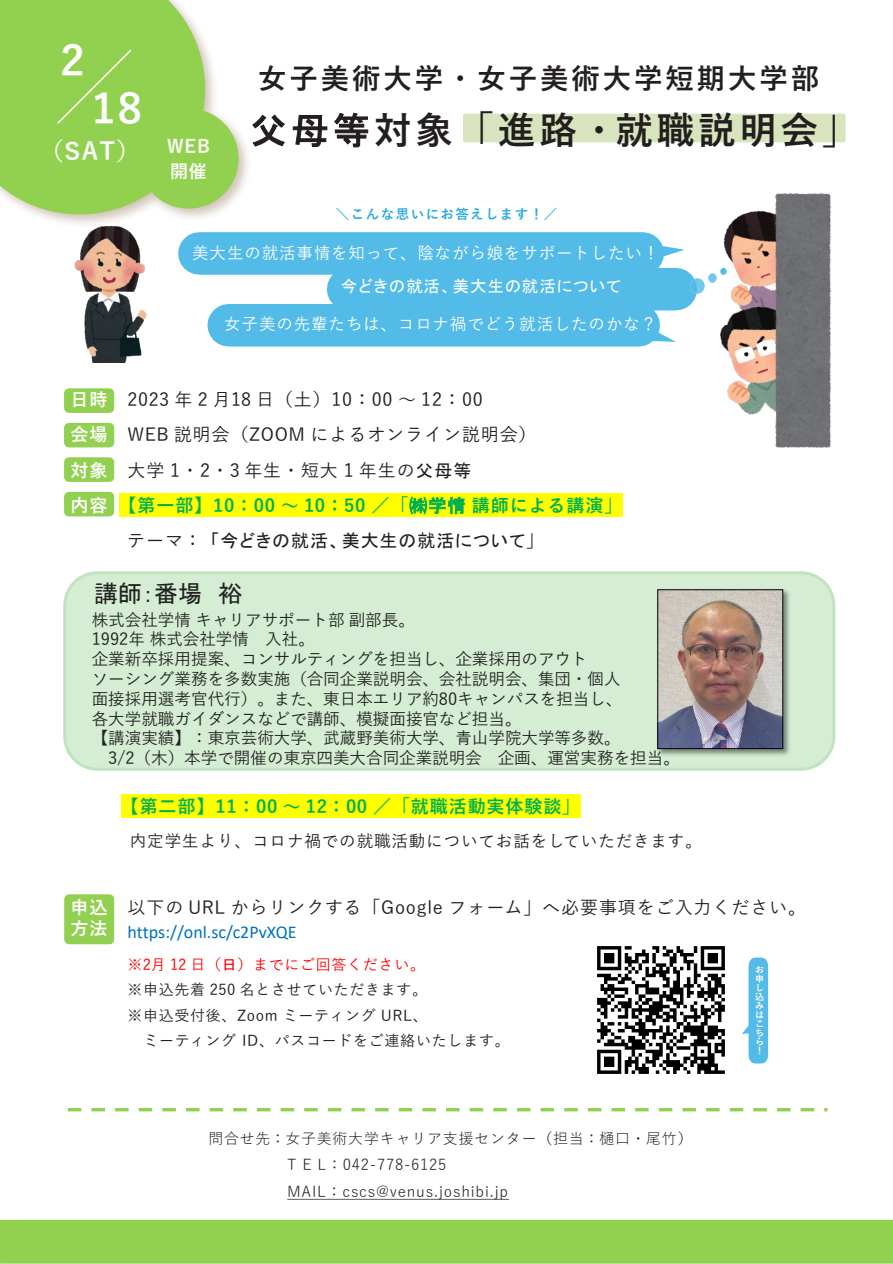
<style>
.page{position:relative;width:893px;height:1264px;background:#fff}
.page>*{position:absolute;margin:0;border:0;box-sizing:border-box;transform-origin:0 0}
.t1{font:700 42px "Yu Gothic";color:#fff}
.t2{font:700 37.5px "Yu Gothic";letter-spacing:.1em;color:#231f20}
.t3{font:700 28.5px "Yu Gothic";letter-spacing:.1em;color:#231f20}
.t4{font:24px "MS P Gothic";color:#222}
.t5{font:700 24px "Yu Gothic";color:#fff}
.t6{font:500 18px "Yu Gothic";letter-spacing:.05em;color:#231f20}
.t7{font:700 18px "Yu Gothic";letter-spacing:.05em;color:#00b050}
.t8{font:18px "MS P Gothic";letter-spacing:.05em;color:#231f20}
.t9{font:18px "Calibri";letter-spacing:-.005em;color:#0070c0}
.t10{font:700 18px/20.9px "Yu Gothic";letter-spacing:.05em;color:#fff}
.t11{font:500 16.5px "Yu Gothic";color:#222}
.t12{font:500 16.5px "Yu Gothic";letter-spacing:.045em;color:#fff}
.t13{font:500 16.5px "Yu Gothic";letter-spacing:.055em;color:#231f20}
.t14{font:16.5px "MS P Gothic";letter-spacing:.05em;color:#fff}
.t15{font:15px/25.5px "Yu Gothic";letter-spacing:.05em;color:#231f20}
.t16{font:500 15px "Yu Gothic";letter-spacing:.05em;color:#231f20}
.t17{font:500 15px "Yu Gothic";letter-spacing:.05em;color:#f00}
.t18{font:700 13.5px "Yu Gothic";letter-spacing:.105em;color:#27aae1}
.t19{font:700 9px/9px "Yu Gothic";color:#fff}
.s1{font-family:"MS P Gothic";font-weight:400}
.s2{font-weight:700;color:#fff}
.s3{color:#fff}
.s4{font-family:"Yu Gothic";font-weight:500}
</style>
<div class="page">
<div style="left:463px;top:114px;width:382px;height:28px;background:#d7e4bd"></div>
<div style="left:63px;top:571px;width:772px;height:199px;background:#d4edd3;border:3px solid #c1e4be;border-radius:33px"></div>
<svg style="left:287px;top:1198px;width:222px;height:1px"></svg>
<div style="left:0;top:1219px;width:892px;height:44px;background:#92d050"></div>
<svg style="left:64px;top:388px;width:51px;height:25px"></svg>
<svg style="left:64px;top:422px;width:51px;height:26px"></svg>
<svg style="left:64px;top:457px;width:51px;height:25px"></svg>
<svg style="left:64px;top:491px;width:51px;height:26px"></svg>
<div style="left:119px;top:493px;width:18px;height:24px;background:#ff0"></div>
<div style="left:137px;top:493px;width:57px;height:24px;background:#ff0"></div>
<div style="left:194px;top:493px;width:19px;height:24px;background:#ff0"></div>
<div style="left:213px;top:493px;width:22px;height:24px;background:#ff0"></div>
<div style="left:235px;top:493px;width:19px;height:24px;background:#ff0"></div>
<div style="left:254px;top:493px;width:22px;height:24px;background:#ff0"></div>
<div style="left:276px;top:493px;width:5px;height:24px;background:#ff0"></div>
<div style="left:281px;top:493px;width:18px;height:24px;background:#ff0"></div>
<div style="left:299px;top:493px;width:5px;height:24px;background:#ff0"></div>
<div style="left:304px;top:493px;width:22px;height:24px;background:#ff0"></div>
<div style="left:326px;top:493px;width:18px;height:24px;background:#ff0"></div>
<div style="left:344px;top:493px;width:22px;height:24px;background:#ff0"></div>
<div style="left:366px;top:493px;width:5px;height:24px;background:#ff0"></div>
<div style="left:371px;top:493px;width:38px;height:24px;background:#ff0"></div>
<div style="left:409px;top:493px;width:57px;height:24px;background:#ff0"></div>
<div style="left:466px;top:493px;width:6px;height:24px;background:#ff0"></div>
<div style="left:472px;top:493px;width:38px;height:24px;background:#ff0"></div>
<div style="left:510px;top:493px;width:56px;height:24px;background:#ff0"></div>
<div style="left:566px;top:493px;width:38px;height:24px;background:#ff0"></div>
<div style="left:604px;top:493px;width:19px;height:24px;background:#ff0"></div>
<div style="left:121px;top:794px;width:19px;height:23px;background:#ff0"></div>
<div style="left:140px;top:794px;width:56px;height:23px;background:#ff0"></div>
<div style="left:196px;top:794px;width:19px;height:23px;background:#ff0"></div>
<div style="left:215px;top:794px;width:22px;height:23px;background:#ff0"></div>
<div style="left:237px;top:794px;width:19px;height:23px;background:#ff0"></div>
<div style="left:256px;top:794px;width:22px;height:23px;background:#ff0"></div>
<div style="left:278px;top:794px;width:5px;height:23px;background:#ff0"></div>
<div style="left:283px;top:794px;width:18px;height:23px;background:#ff0"></div>
<div style="left:301px;top:794px;width:5px;height:23px;background:#ff0"></div>
<div style="left:306px;top:794px;width:21px;height:23px;background:#ff0"></div>
<div style="left:327px;top:794px;width:19px;height:23px;background:#ff0"></div>
<div style="left:346px;top:794px;width:22px;height:23px;background:#ff0"></div>
<div style="left:368px;top:794px;width:5px;height:23px;background:#ff0"></div>
<div style="left:373px;top:794px;width:38px;height:23px;background:#ff0"></div>
<div style="left:411px;top:794px;width:151px;height:23px;background:#ff0"></div>
<div style="left:562px;top:794px;width:19px;height:23px;background:#ff0"></div>
<div style="left:64px;top:894px;width:51px;height:50px;background:#92d050"></div>
<svg style="left:742px;top:957px;width:26px;height:106px"></svg>
<img style="left:710px;top:193px;width:121px;height:255px">
<img style="left:36px;top:133px;width:212px;height:90px">
<svg style="left:0;top:0;width:238px;height:214px;background:#a2d56a"></svg>
<svg style="left:151px;top:192px;width:75px;height:17px"></svg>
<div style="left:55px;top:48px;width:78px;height:77px;background:#92d050"></div>
<svg style="left:178px;top:232px;width:519px;height:114px;background:#6bc5ea"></svg>
<img style="left:690px;top:278px;width:14px;height:15px">
<svg style="left:708px;top:268px;width:18px;height:14px"></svg>
<img style="left:68px;top:221px;width:84px;height:141px">
<svg style="left:65px;top:1106px;width:763px;height:5px"></svg>
<img style="left:657px;top:589px;width:133px;height:167px">
<img style="left:659px;top:591px;width:121px;height:155px">
<div style="left:657px;top:589px;width:125px;height:159px;border:1px solid #000"></div>
<img style="left:597px;top:946px;width:128px;height:128px">
<p class="t1" style="left:60px;top:37px;width:26px">2</p>
<p class="t1" style="left:92px;top:85px;width:52px">18</p>
<p class="t5" style="left:39px;top:138px;width:102px">（SAT）</p>
<p class="t10" style="left:167px;top:136px;width:44px">WEB</p>
<p class="t10" style="left:170px;top:161px;width:38px">開催</p>
<p class="t3" style="left:258px;top:62px;width:562px">女子美術大学・女子美術大学短期大学部</p>
<p class="t2" style="left:250px;top:109px;width:611px"><span class="s1">父母等</span>対象「進路・就職説明会」</p>
<p class="t18" style="left:336px;top:206px;width:223px">＼こんな思いにお答えします！／</p>
<p class="t12" style="left:192px;top:238px;width:468px">美大生の就活事情を知って、陰ながら娘をサポートしたい！</p>
<p class="t14" style="left:341px;top:278px;width:281px">今どきの就活、美大生の就活について</p>
<p class="t12" style="left:224px;top:308px;width:434px">女子美の先輩たちは、コロナ禍でどう就活したのかな？</p>
<p class="t6" style="left:70px;top:383px;width:414px"><span class="s2">日時</span> 2023 年 2 月18 日（土）10：00 ～ 12：00</p>
<p class="t6" style="left:70px;top:418px;width:467px"><span class="s2">会場</span> WEB 説明会（ZOOM によるオンライン説明会）</p>
<p class="t6" style="left:70px;top:453px;width:402px"><span class="s2">対象</span> 大学 1・2・3 年生・短大 1 年生の<span class="s1">父母等</span></p>
<p class="t7" style="left:70px;top:495px;width:553px"><span class="s3">内容</span> 【第一部】10：00 ～ 10：50 ／「<span class="s1">㈱学情</span>講師による講演」</p>
<p class="t8" style="left:127px;top:531px;width:418px"><span class="s4">テーマ：</span>「今どきの就活、美大生の就活について<span class="s4">」</span></p>
<p class="t4" style="left:94px;top:581px;width:149px">講師：番場 裕</p>
<p class="t11" style="left:92px;top:604px;width:325px">株式会社学情キャリアサポート部副部長。</p>
<p class="t11" style="left:92px;top:624px;width:225px">1992年株式会社学情 入社。</p>
<p class="t11" style="left:92px;top:643px;width:497px">企業新卒採用提案、コンサルティングを担当し、企業採用のアウト</p>
<p class="t11" style="left:92px;top:663px;width:530px">ソーシング業務を多数実施（合同企業説明会、会社説明会、集団・個人</p>
<p class="t11" style="left:92px;top:683px;width:532px">面接採用選考官代行）。また、東日本エリア約80キャンパスを担当し、</p>
<p class="t11" style="left:92px;top:703px;width:431px">各大学就職ガイダンスなどで講師、模擬面接官など担当。</p>
<p class="t11" style="left:92px;top:723px;width:530px">【講演実績】：東京芸術大学、武蔵野美術大学、青山学院大学等多数。</p>
<p class="t11" style="left:108px;top:742px;width:573px">3/2（木）本学で開催の東京四美大合同企業説明会 企画、運営実務を担当。</p>
<p class="t10" style="left:70px;top:897px;width:38px">申込方法</p>
<p class="t7" style="left:121px;top:795px;width:461px">【第二部】11：00 ～ 12：00 ／「就職活動実体験談」</p>
<p class="t13" style="left:130px;top:825px;width:573px">内定学生より、コロナ禍での就職活動についてお話をしていただきます。</p>
<p class="t6" style="left:127px;top:890px;width:680px">以下の URL からリンクする「Google フォーム」へ必要事項をご入力ください。</p>
<p class="t9" style="left:127px;top:918px;width:170px">https://onl.sc/c2PvXQE</p>
<p class="t17" style="left:127px;top:950px;width:299px">※2月 12 日（<span class="s1">日</span>）までにご回答ください。</p>
<p class="t16" style="left:127px;top:975px;width:301px">※申込先着 250 名とさせていただきます。</p>
<p class="t16" style="left:127px;top:1001px;width:302px">※申込受付後、Zoom ミーティング URL、</p>
<p class="t16" style="left:143px;top:1026px;width:368px">ミーティング ID、パスコードをご連絡いたします。</p>
<p class="t19" style="left:755px;top:965px;width:10px">お申し込みはこちら！</p>
<p class="t15" style="left:287px;top:1123px;width:407px;text-indent:-79px">問合せ先：女子美術大学キャリア支援センター（担当：樋口・尾竹）<br>T E L：042-778-6125</p>
<p class="t15" style="left:287px;top:1176px;width:222px">MAIL：cscs@venus.joshibi.jp</p>
</div>
